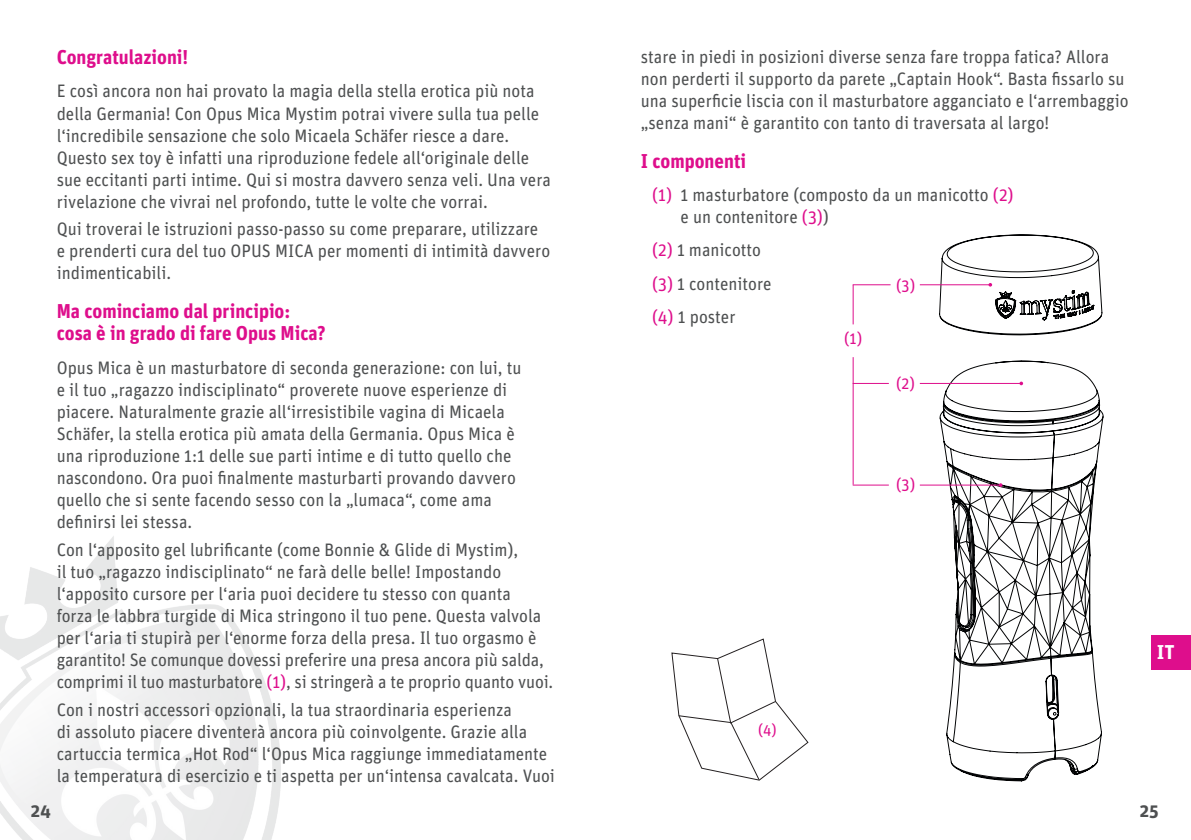
<style>
.page{position:relative;width:1191px;height:840px;background:#fff}
.page>*{position:absolute;margin:0;border:0;box-sizing:border-box;transform-origin:0 0}
.t1{font:700 20px/22px "Unit Pro";color:#de0e8c;scale:.95 1}
.t2{font:700 20px "Unit Pro";color:#fff}
.t3{font:18px/22px "Unit Pro";color:#4e5051;scale:.95 1}
.t4{font:700 18px "Unit Pro";color:#4e5051}
.t5{font:16.4px "Unit Pro";color:#de0e8c;scale:.95 1}
.t6{font:15.4px "Unit Pro";color:#de0e8c;scale:.95 1}
.s1{color:#de0e8c}
</style>
<div class="page">
<img style="left:0;top:536px;width:281px;height:303px">
<div style="left:1151px;top:635px;width:40px;height:34px;background:#de0e8c"></div>
<svg style="left:939px;top:234px;width:164px;height:547px"></svg>
<svg style="left:671px;top:638px;width:137px;height:142px"></svg>
<hr style="left:919px;top:284px;width:71px;height:1px;background:#de0e8c">
<hr style="left:852px;top:284px;width:38px;height:1px;background:#de0e8c">
<hr style="left:919px;top:484px;width:81px;height:1px;background:#de0e8c">
<hr style="left:852px;top:484px;width:37px;height:1px;background:#de0e8c">
<hr style="left:919px;top:383px;width:102px;height:1px;background:#de0e8c">
<svg style="left:1019px;top:381px;width:4px;height:4px"></svg>
<hr style="left:852px;top:383px;width:37px;height:1px;background:#de0e8c">
<hr style="left:852px;top:357px;width:1px;height:127px;background:#de0e8c">
<hr style="left:852px;top:284px;width:1px;height:40px;background:#de0e8c">
<p class="t1" style="left:57px;top:45px;width:140px">Congratulazioni!</p>
<p class="t3" style="left:57px;top:79px;width:522px">E così ancora non hai provato la magia della stella erotica più nota della Germania! Con Opus Mica Mystim potrai vivere sulla tua pelle l‘incredibile sensazione che solo Micaela Schäfer riesce a dare.<br>Questo sex toy è infatti una riproduzione fedele all‘originale delle sue eccitanti parti intime. Qui si mostra davvero senza veli. Una vera rivelazione che vivrai nel profondo, tutte le volte che vorrai.</p>
<p class="t3" style="left:57px;top:217px;width:521px">Qui troverai le istruzioni passo-passo su come preparare, utilizzare e prenderti cura del tuo OPUS MICA per momenti di intimità davvero indimenticabili.</p>
<p class="t1" style="left:57px;top:299px;width:285px">Ma cominciamo dal principio: cosa è in grado di fare Opus Mica?</p>
<p class="t3" style="left:57px;top:355px;width:491px">Opus Mica è un masturbatore di seconda generazione: con lui, tu e il tuo „ragazzo indisciplinato“ proverete nuove esperienze di piacere. Naturalmente grazie all‘irresistibile vagina di Micaela Schäfer, la stella erotica più amata della Germania. Opus Mica è una riproduzione 1:1 delle sue parti intime e di tutto quello che nascondono. Ora puoi finalmente masturbarti provando davvero quello che si sente facendo sesso con la „lumaca“, come ama definirsi lei stessa.</p>
<p class="t3" style="left:57px;top:537px;width:524px">Con l‘apposito gel lubrificante (come Bonnie &amp; Glide di Mystim),<br>il tuo „ragazzo indisciplinato“ ne farà delle belle! Impostando l‘apposito cursore per l‘aria puoi decidere tu stesso con quanta<br>forza le labbra turgide di Mica stringono il tuo pene. Questa valvola per l‘aria ti stupirà per l‘enorme forza della presa. Il tuo orgasmo è garantito! Se comunque dovessi preferire una presa ancora più salda, comprimi il tuo masturbatore <span class="s1">(1)</span>, si stringerà a te proprio quanto vuoi.</p>
<p class="t3" style="left:57px;top:697px;width:526px">Con i nostri accessori opzionali, la tua straordinaria esperienza<br>di assoluto piacere diventerà ancora più coinvolgente. Grazie alla cartuccia termica „Hot Rod“ l‘Opus Mica raggiunge immediatamente la temperatura di esercizio e ti aspetta per un‘intensa cavalcata. Vuoi</p>
<p class="t3" style="left:641px;top:44px;width:515px">stare in piedi in posizioni diverse senza fare troppa fatica? Allora non perderti il supporto da parete „Captain Hook“. Basta fissarlo su una superficie liscia con il masturbatore agganciato e l‘arrembaggio „senza mani“ è garantito con tanto di traversata al largo!</p>
<p class="t1" style="left:641px;top:148px;width:112px">I componenti</p>
<p class="t3" style="left:680px;top:183px;width:352px;text-indent:-28px"><span class="s1">(1)</span> 1 masturbatore (composto da un manicotto <span class="s1">(2) </span>e un contenitore <span class="s1">(3)</span>)</p>
<p class="t3" style="left:652px;top:232px;width:127px;line-height:33.4px"><span class="s1">(2)</span> 1 manicotto <span class="s1">(3)</span> 1 contenitore <span class="s1">(4)</span> 1 poster</p>
<p class="t5" style="left:896px;top:274px;width:22px">(3)</p>
<p class="t5" style="left:844px;top:327px;width:21px">(1)</p>
<p class="t5" style="left:896px;top:372px;width:21px">(2)</p>
<p class="t5" style="left:896px;top:473px;width:22px">(3)</p>
<p class="t6" style="left:758px;top:718px;width:21px">(4)</p>
<p class="t2" style="left:1157px;top:636px;width:19px">IT</p>
<p class="t4" style="left:31px;top:796px;width:22px">24</p>
<p class="t4" style="left:1140px;top:796px;width:20px">25</p>
</div>
